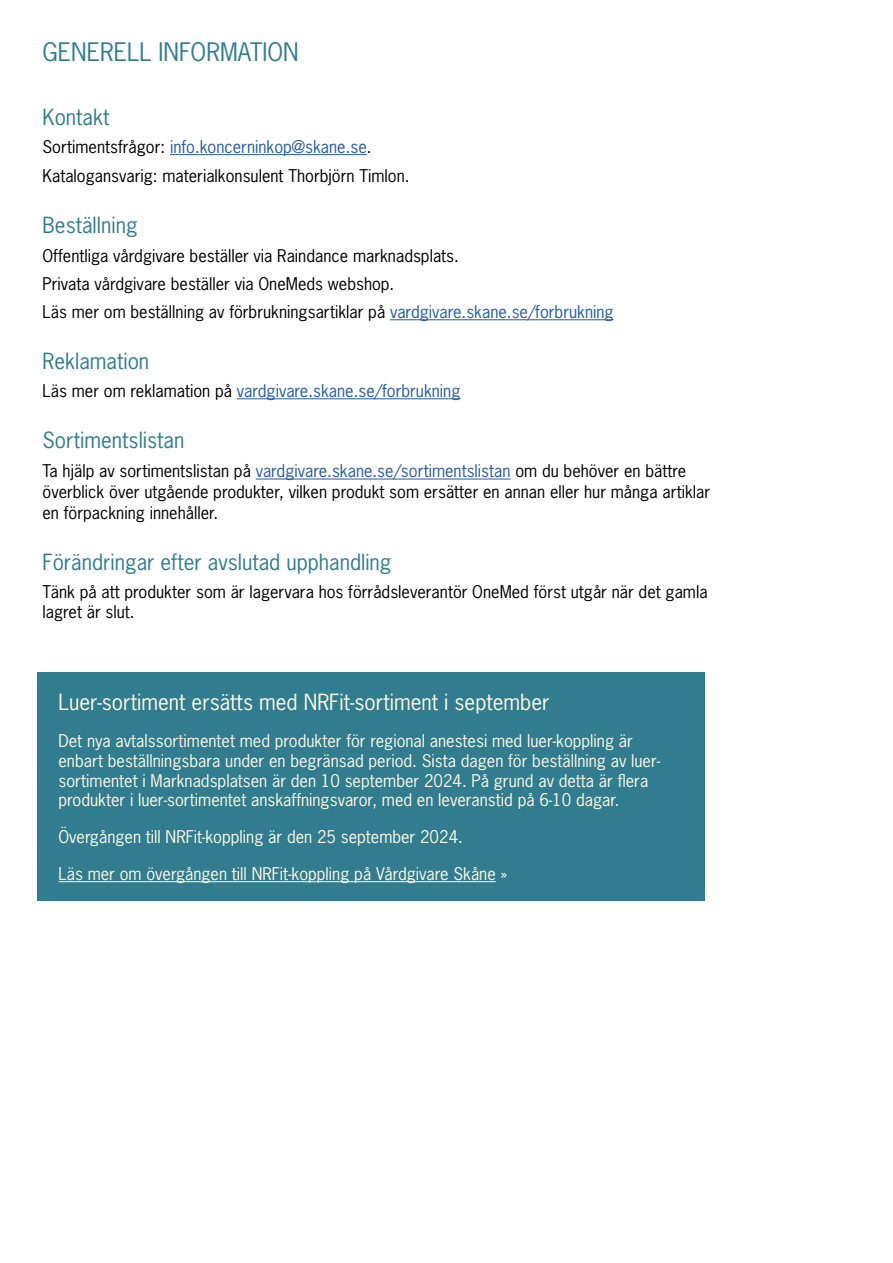
<style>
.page{position:relative;width:893px;height:1263px;background:#fff}
.page>*{position:absolute;margin:0;border:0;box-sizing:border-box;transform-origin:0 0}
.Rubrik_1{font:24px "News Gothic Std";color:#317c8e}
.Rubrik_2_-_generell{font:21px "News Gothic Std";color:#317c8e}
.Rubrik_2{font:21px "News Gothic Std";color:#fefae6}
.Brödtext_11pkt{font:16.5px/21px "News Gothic Std";color:#000}
.Brödtext_11pkt-2{font:16.5px/19.8px "News Gothic Std";color:#fefae6}
.Brödtext_11pkt-3{font:16.5px "News Gothic Std";color:#275b9b}
.s1{color:#000}
.s2{color:#275b9b}
</style>
<div class="page">
<hr style="left:170px;top:154px;width:197px;height:1px;background:#275b9b">
<hr style="left:390px;top:319px;width:224px;height:1px;background:#275b9b">
<hr style="left:237px;top:398px;width:223px;height:1px;background:#275b9b">
<hr style="left:256px;top:479px;width:255px;height:1px;background:#275b9b">
<div style="left:37px;top:673px;width:667px;height:228px;background:#317c8e"></div>
<hr style="left:58px;top:881px;width:438px;height:1px;background:#fefae6">
<h1 class="Rubrik_1" style="left:43px;top:37px;width:258px">GENERELL INFORMATION</h1>
<h2 class="Rubrik_2_-_generell" style="left:43px;top:103px;width:68px">Kontakt</h2>
<p class="Brödtext_11pkt-3" style="left:43px;top:136px;width:327px"><span class="s1">Sortimentsfrågor:</span> info. koncerninkop@skane. se<span class="s1">.</span></p>
<p class="Brödtext_11pkt" style="left:43px;top:166px;width:365px">Katalogansvarig: materialkonsulent Thorbjörn Timlon.</p>
<h2 class="Rubrik_2_-_generell" style="left:43px;top:212px;width:97px">Beställning</h2>
<p class="Brödtext_11pkt" style="left:43px;top:245px;width:415px">Offentliga vårdgivare beställer via Raindance marknadsplats.</p>
<p class="Brödtext_11pkt" style="left:43px;top:273px;width:350px">Privata vårdgivare beställer via OneMeds webshop.</p>
<p class="Brödtext_11pkt" style="left:43px;top:301px;width:573px">Läs mer om beställning av förbrukningsartiklar på <span class="s2">vardgivare. skane. se/forbrukning</span></p>
<h2 class="Rubrik_2_-_generell" style="left:43px;top:347px;width:108px">Reklamation</h2>
<p class="Brödtext_11pkt-3" style="left:43px;top:380px;width:419px"><span class="s1">Läs mer om reklamation på</span> vardgivare. skane. se/forbrukning</p>
<h2 class="Rubrik_2_-_generell" style="left:43px;top:426px;width:143px">Sortimentslistan</h2>
<p class="Brödtext_11pkt" style="left:43px;top:460px;width:669px">Ta hjälp av sortimentslistan på <span class="s2">vardgivare. skane. se/sortimentslistan</span> om du behöver en bättre överblick över utgående produkter, vilken produkt som ersätter en annan eller hur många artiklar en förpackning innehåller.</p>
<h2 class="Rubrik_2_-_generell" style="left:43px;top:549px;width:350px">Förändringar efter avslutad upphandling</h2>
<p class="Brödtext_11pkt" style="left:43px;top:582px;width:667px;line-height:19.8px">Tänk på att produkter som är lagervara hos förrådsleverantör OneMed först utgår när det gamla lagret är slut.</p>
<h2 class="Rubrik_2" style="left:58px;top:689px;width:492px">Luer-sortiment ersätts med NRFit-sortiment i september</h2>
<p class="Brödtext_11pkt-2" style="left:58px;top:731px;width:603px">Det nya avtalssortimentet med produkter för regional anestesi med luer-koppling är enbart beställningsbara under en begränsad period. Sista dagen för beställning av luer&shy;sortimentet i Marknadsplatsen är den 10 september 2024. På grund av detta är flera produkter i luer-sortimentet anskaffningsvaror, med en leveranstid på 6-10 dagar.</p>
<p class="Brödtext_11pkt-2" style="left:58px;top:827px;width:403px">Övergången till NRFit-koppling är den 25 september 2024.</p>
<p class="Brödtext_11pkt-2" style="left:58px;top:864px;width:451px">Läs mer om övergången till NRFit-koppling på Vårdgivare Skåne »</p>
</div>
